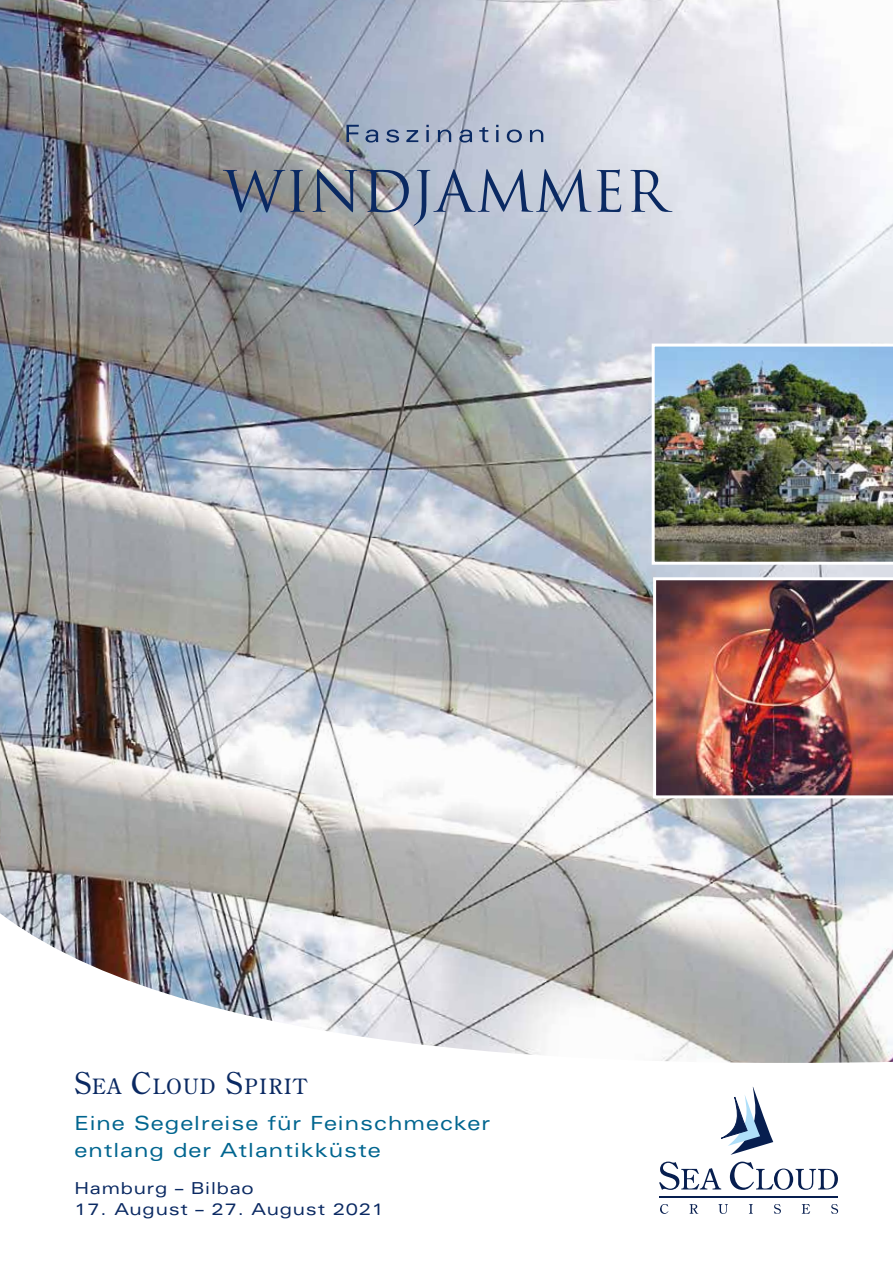
<style>
.page{position:relative;width:893px;height:1263px;background:#fff}
.page>*{position:absolute;margin:0;border:0;box-sizing:border-box;transform-origin:0 0}
.t1{font:21px "Century Old Style Std";letter-spacing:.08em;color:#0a2962}
.t2{font:expanded 19.5px/27px "Univers LT Std";letter-spacing:.05em;color:#00658f}
.t3{font:expanded 16.5px "Univers LT Std";letter-spacing:.05em;color:#0a2962}
.s1{font-size:30px}
.s2{font-style:inherit}
</style>
<div class="page">
<img style="left:0;top:0;width:893px;height:901px">
<svg style="left:0;top:901px;width:893px;height:313px"></svg>
<svg style="left:223px;top:169px;width:449px;height:57px;background:#95a0b2"></svg>
<svg style="left:346px;top:125px;width:197px;height:18px;background:#919fb8"></svg>
<svg style="left:660px;top:1204px;width:8px;height:10px"></svg>
<svg style="left:689px;top:1204px;width:9px;height:10px"></svg>
<svg style="left:718px;top:1204px;width:10px;height:10px"></svg>
<svg style="left:749px;top:1204px;width:4px;height:10px"></svg>
<svg style="left:774px;top:1204px;width:7px;height:10px"></svg>
<svg style="left:802px;top:1204px;width:8px;height:10px"></svg>
<svg style="left:831px;top:1204px;width:7px;height:10px"></svg>
<svg style="left:659px;top:1161px;width:62px;height:29px"></svg>
<svg style="left:730px;top:1161px;width:108px;height:29px"></svg>
<svg style="left:713px;top:1083px;width:60px;height:72px"></svg>
<hr style="left:659px;top:1196px;width:179px;height:1px;background:#071e4f">
<img style="left:653px;top:577px;width:240px;height:221px">
<img style="left:652px;top:344px;width:241px;height:221px">
<p class="t1" style="left:74px;top:1072px;width:234px"><span class="s1">S</span>EA <span class="s1">C</span>LOUD <span class="s1">S</span>PIRIT</p>
<p class="t2" style="left:74px;top:1109px;width:417px">Eine Segelreise für Feinschmecker entlang der Atlantikküste</p>
<p class="t3" style="left:74px;top:1178px;width:181px">Hamburg – Bilbao</p>
<p class="t3" style="left:74px;top:1199px;width:311px">17. August – <span class="s2">27.</span> August 2021</p>
</div>
